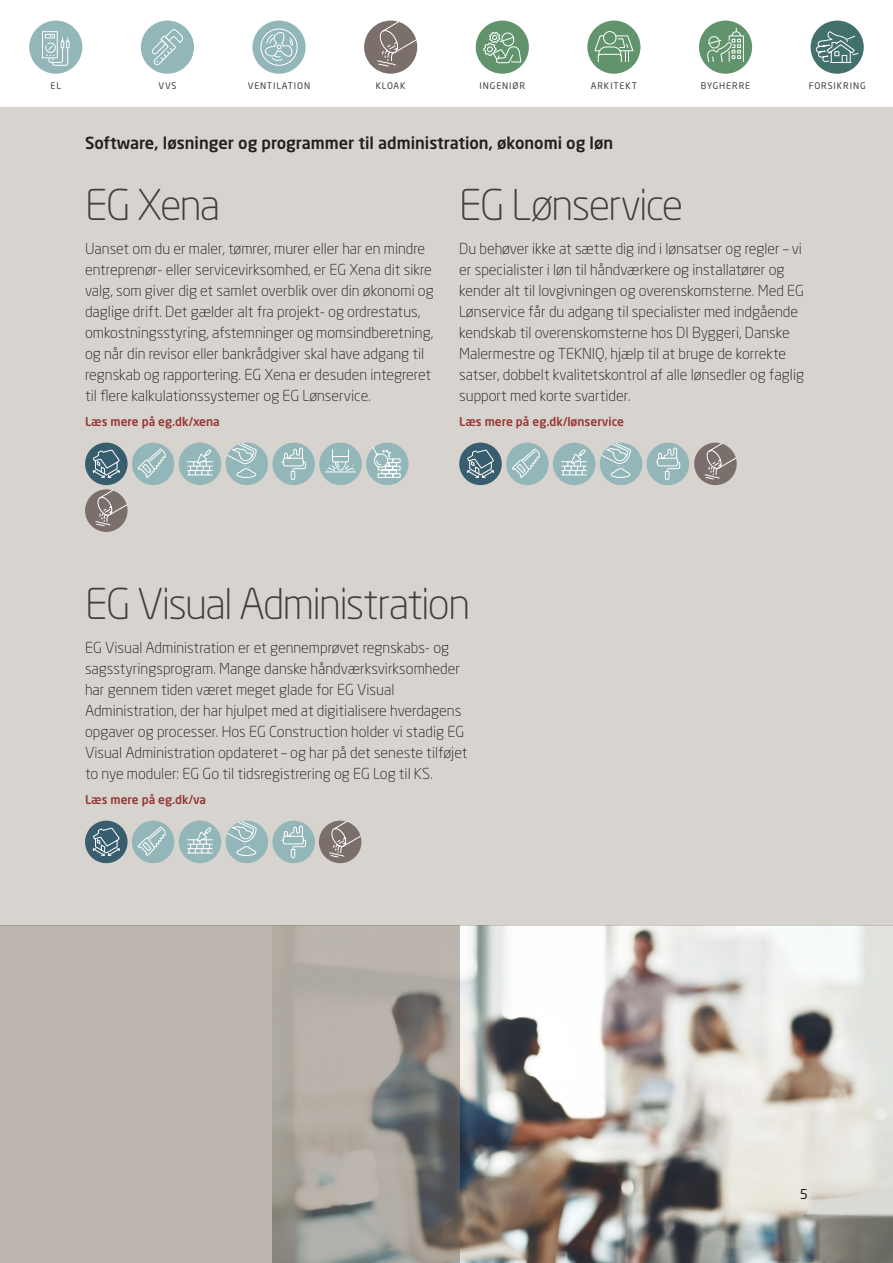
<style>
.page{position:relative;width:893px;height:1263px;background:#fff}
.page>*{position:absolute;margin:0;border:0;box-sizing:border-box;transform-origin:0 0}
.Overskrift_-_produkt{font:300 42px "Neo Sans Std";letter-spacing:-.04em;color:#3e3e3f}
.Overskrift_3{font:500 16.5px "Neo Sans Std";color:#231f20}
.Brødtekst{font:300 15px/21px "Neo Sans Std";color:#231f20}
.t1{font:13.5px "Neo Sans Std";color:#231f20}
.t2{font:500 12px "Neo Sans Std";color:#973734}
.t3{font:9px "Neo Sans Std";letter-spacing:.1em;color:#3e3e3f}
</style>
<div class="page">
<img style="left:459px;top:926px;width:434px;height:337px">
<div style="left:0;top:0;width:893px;height:926px;background:#d7d3cf"></div>
<svg style="left:1px;top:926px;width:458px;height:337px;background:#b1aba5"></svg>
<img style="left:0;top:926px;width:1px;height:337px">
<div style="left:0;top:0;width:893px;height:106px;background:#fff"></div>
<div style="left:811px;top:21px;width:53px;height:53px;background:#42706a;border-radius:50%"></div>
<svg style="left:815px;top:31px;width:44px;height:32px"></svg>
<div style="left:364px;top:21px;width:53px;height:53px;background:#7b6f6b;border-radius:50%"></div>
<svg style="left:376px;top:20px;width:41px;height:47px"></svg>
<div style="left:141px;top:21px;width:53px;height:53px;background:#93b6b8;border-radius:50%"></div>
<svg style="left:151px;top:29px;width:32px;height:36px"></svg>
<div style="left:252px;top:21px;width:54px;height:53px;background:#93b6b8;border-radius:50%"></div>
<div style="left:260px;top:29px;width:38px;height:37px;border:1px solid #fff;border-radius:50%"></div>
<svg style="left:264px;top:32px;width:30px;height:29px"></svg>
<div style="left:29px;top:21px;width:53px;height:53px;background:#93b6b8;border-radius:50%"></div>
<div style="left:42px;top:31px;width:16px;height:27px;border:1px solid #fff"></div>
<div style="left:45px;top:34px;width:10px;height:4px;border:1px solid #fff"></div>
<svg style="left:45px;top:36px;width:25px;height:30px"></svg>
<div style="left:699px;top:21px;width:53px;height:53px;background:#61946d;border-radius:50%"></div>
<svg style="left:707px;top:28px;width:37px;height:35px"></svg>
<div style="left:476px;top:21px;width:53px;height:53px;background:#61946d;border-radius:50%"></div>
<svg style="left:483px;top:21px;width:39px;height:43px"></svg>
<div style="left:587px;top:21px;width:53px;height:53px;background:#61946d;border-radius:50%"></div>
<svg style="left:594px;top:31px;width:40px;height:31px"></svg>
<div style="left:272px;top:443px;width:43px;height:42px;background:#93b6b8;border-radius:50%"></div>
<svg style="left:281px;top:447px;width:25px;height:33px"></svg>
<div style="left:647px;top:443px;width:42px;height:42px;background:#93b6b8;border-radius:50%"></div>
<svg style="left:655px;top:447px;width:25px;height:33px"></svg>
<div style="left:272px;top:821px;width:43px;height:42px;background:#93b6b8;border-radius:50%"></div>
<svg style="left:281px;top:825px;width:25px;height:33px"></svg>
<div style="left:179px;top:443px;width:42px;height:42px;background:#93b6b8;border-radius:50%"></div>
<svg style="left:187px;top:449px;width:26px;height:27px"></svg>
<div style="left:553px;top:443px;width:42px;height:42px;background:#93b6b8;border-radius:50%"></div>
<svg style="left:561px;top:449px;width:26px;height:27px"></svg>
<div style="left:179px;top:821px;width:42px;height:42px;background:#93b6b8;border-radius:50%"></div>
<svg style="left:187px;top:827px;width:26px;height:27px"></svg>
<div style="left:85px;top:443px;width:43px;height:42px;background:#375d6e;border-radius:50%"></div>
<svg style="left:92px;top:449px;width:28px;height:29px"></svg>
<div style="left:459px;top:443px;width:43px;height:42px;background:#375d6e;border-radius:50%"></div>
<svg style="left:467px;top:449px;width:27px;height:29px"></svg>
<div style="left:85px;top:821px;width:43px;height:42px;background:#375d6e;border-radius:50%"></div>
<svg style="left:92px;top:827px;width:28px;height:29px"></svg>
<div style="left:366px;top:443px;width:43px;height:42px;background:#93b6b8;border-radius:50%"></div>
<svg style="left:372px;top:446px;width:29px;height:32px"></svg>
<div style="left:226px;top:443px;width:42px;height:42px;background:#93b6b8;border-radius:50%"></div>
<svg style="left:227px;top:442px;width:30px;height:36px"></svg>
<div style="left:600px;top:443px;width:42px;height:42px;background:#93b6b8;border-radius:50%"></div>
<svg style="left:601px;top:442px;width:30px;height:36px"></svg>
<div style="left:226px;top:821px;width:42px;height:42px;background:#93b6b8;border-radius:50%"></div>
<svg style="left:227px;top:820px;width:30px;height:36px"></svg>
<div style="left:132px;top:443px;width:42px;height:42px;background:#93b6b8;border-radius:50%"></div>
<svg style="left:137px;top:442px;width:29px;height:39px"></svg>
<div style="left:506px;top:443px;width:43px;height:42px;background:#93b6b8;border-radius:50%"></div>
<svg style="left:511px;top:442px;width:29px;height:39px"></svg>
<div style="left:132px;top:821px;width:42px;height:42px;background:#93b6b8;border-radius:50%"></div>
<svg style="left:137px;top:820px;width:29px;height:39px"></svg>
<div style="left:319px;top:443px;width:43px;height:42px;background:#93b6b8;border-radius:50%"></div>
<svg style="left:325px;top:449px;width:31px;height:24px"></svg>
<div style="left:85px;top:489px;width:43px;height:43px;background:#7b6f6b;border-radius:50%"></div>
<svg style="left:95px;top:489px;width:33px;height:38px"></svg>
<div style="left:319px;top:821px;width:42px;height:42px;background:#7b6f6b;border-radius:50%"></div>
<svg style="left:329px;top:820px;width:33px;height:38px"></svg>
<div style="left:694px;top:443px;width:43px;height:42px;background:#7b6f6b;border-radius:50%"></div>
<svg style="left:704px;top:442px;width:33px;height:38px"></svg>
<p class="t3" style="left:51px;top:80px;width:12px">EL</p>
<p class="t3" style="left:158px;top:80px;width:20px">VVS</p>
<p class="t3" style="left:248px;top:80px;width:64px">VENTILATION</p>
<p class="t3" style="left:376px;top:80px;width:32px">KLOAK</p>
<p class="t3" style="left:480px;top:80px;width:47px">INGENIØR</p>
<p class="t3" style="left:591px;top:80px;width:48px">ARKITEKT</p>
<p class="t3" style="left:701px;top:80px;width:51px">BYGHERRE</p>
<p class="t3" style="left:809px;top:80px;width:58px">FORSIKRING</p>
<p class="Overskrift_3" style="left:85px;top:132px;width:530px">Software, løsninger og programmer til administration, økonomi og løn</p>
<p class="Overskrift_-_produkt" style="left:85px;top:179px;width:137px">EG Xena</p>
<p class="Brødtekst" style="left:85px;top:237px;width:350px">Uanset om du er maler, tømrer, murer eller har en mindre entreprenør- eller servicevirksomhed, er EG Xena dit sikre valg, som giver dig et samlet overblik over din økonomi og daglige drift. Det gælder alt fra projekt- og ordrestatus, omkostningsstyring, afstemninger og momsindberetning, og når din revisor eller bankrådgiver skal have adgang til regnskab og rapportering. EG Xena er desuden integreret til flere kalkulationssystemer og EG Lønservice.</p>
<p class="t2" style="left:85px;top:414px;width:136px">Læs mere på eg.dk/xena</p>
<p class="Overskrift_-_produkt" style="left:459px;top:179px;width:225px">EG Lønservice</p>
<p class="Brødtekst" style="left:459px;top:237px;width:346px">Du behøver ikke at sætte dig ind i lønsatser og regler – vi er specialister i løn til håndværkere og installatører og kender alt til lovgivningen og overenskomsterne. Med EG Lønservice får du adgang til specialister med indgående kendskab til overenskomsterne hos DI Byggeri, Danske Malermestre og TEKNIQ, hjælp til at bruge de korrekte satser, dobbelt kvalitetskontrol af alle lønsedler og faglig support med korte svartider.</p>
<p class="t2" style="left:459px;top:414px;width:166px">Læs mere på eg.dk/lønservice</p>
<p class="Overskrift_-_produkt" style="left:85px;top:578px;width:387px">EG Visual Administration</p>
<p class="Brødtekst" style="left:85px;top:636px;width:384px">EG Visual Administration er et gennemprøvet regnskabs- og sagsstyringsprogram. Mange danske håndværksvirksomheder har gennem tiden været meget glade for EG Visual Administration, der har hjulpet med at digitialisere hverdagens opgaver og processer. Hos EG Construction holder vi stadig EG Visual Administration opdateret – og har på det seneste tilføjet to nye moduler: EG Go til tidsregistrering og EG Log til KS.</p>
<p class="t2" style="left:85px;top:792px;width:123px">Læs mere på eg.dk/va</p>
<p class="t1" style="left:800px;top:1185px;width:10px">5</p>
</div>
